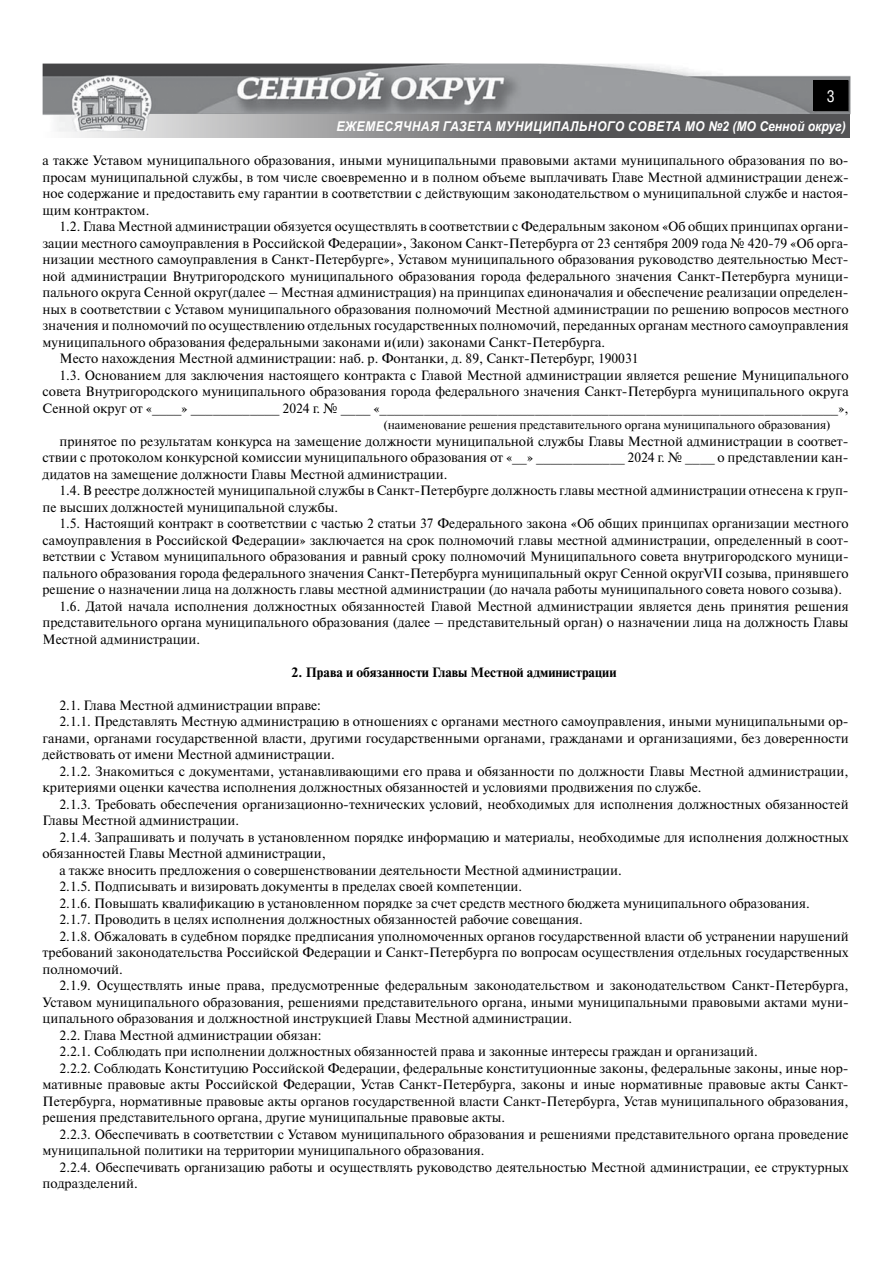
<style>
.page{position:relative;width:893px;height:1263px;background:#fff}
.page>*{position:absolute;margin:0;border:0;box-sizing:border-box;transform-origin:0 0}
.t1{font:16.5px "Helios Cond";color:#fff}
.t2{font:13.5px/16.5px "Newton C";color:#000;text-align:justify}
.t3{font:italic 700 13.5px "Arial";letter-spacing:.035em;color:#fff;scale:.9 1}
.t4{font:700 13.5px "Newton C";color:#000}
.t5{font:12px "Newton C";color:#000}
</style>
<div class="page">
<svg style="left:73px;top:132px;width:777px;height:6px"></svg>
<img style="left:43px;top:64px;width:807px;height:68px">
<div style="left:813px;top:80px;width:35px;height:31px;background:#000"></div>
<p class="t1" style="left:827px;top:86px;width:9px">3</p>
<p class="t3" style="left:336px;top:117px;width:567px">Ежемесячная газета Муниципального совета МО №2 (МО Сенной округ)</p>
<p class="t2" style="left:43px;top:152px;width:808px">а также Уставом муниципального образования, иными муниципальными правовыми актами муниципального образования по во&shy;просам муниципальной службы, в том числе своевременно и в полном объеме выплачивать Главе Местной администрации денеж&shy;ное содержание и предоставить ему гарантии в соответствии с действующим законодательством о муниципальной службе и настоя&shy;щим контрактом.</p>
<p class="t2" style="left:60px;top:218px;width:791px">1.2. Глава Местной администрации обязуется осуществлять в соответствии с Федеральным законом «Об общих принципах органи-</p>
<p class="t2" style="left:43px;top:235px;width:808px">зации местного самоуправления в Российской Федерации», Законом Санкт-Петербурга от 23 сентября 2009 года № 420-79 «Об орга-</p>
<p class="t2" style="left:43px;top:251px;width:808px">низации местного самоуправления в Санкт-Петербурге», Уставом муниципального образования руководство деятельностью Мест-</p>
<p class="t2" style="left:43px;top:268px;width:808px">ной администрации Внутригородского муниципального образования города федерального значения Санкт-Петербурга муници-</p>
<p class="t2" style="left:43px;top:284px;width:808px">пального округа Сенной округ(далее – Местная администрация) на принципах единоначалия и обеспечение реализации определен-</p>
<p class="t2" style="left:43px;top:301px;width:808px">ных в соответствии с Уставом муниципального образования полномочий Местной администрации по решению вопросов местного</p>
<p class="t2" style="left:43px;top:317px;width:808px">значения и полномочий по осуществлению отдельных государственных полномочий, переданных органам местного самоуправления</p>
<p class="t2" style="left:43px;top:334px;width:564px">муниципального образования федеральными законами и(или) законами Санкт-Петербурга.</p>
<p class="t2" style="left:60px;top:350px;width:580px">Место нахождения Местной администрации: наб. р. Фонтанки, д. 89, Санкт-Петербург, 190031</p>
<p class="t2" style="left:60px;top:367px;width:791px">1.3. Основанием для заключения настоящего контракта с Главой Местной администрации является решение Муниципального</p>
<p class="t2" style="left:43px;top:383px;width:808px">совета Внутригородского муниципального образования города федерального значения Санкт-Петербурга муниципального округа</p>
<p class="t2" style="left:43px;top:400px;width:808px">Сенной округ от «____» ____________ 2024 г. № ____ «______________________________________________________________»,</p>
<p class="t5" style="left:383px;top:419px;width:449px">(наименование решения представительного органа муниципального образования)</p>
<p class="t2" style="left:43px;top:433px;width:808px;text-indent:17px">принятое по результатам конкурса на замещение должности муниципальной службы Главы Местной администрации в соответ&shy;ствии с протоколом конкурсной комиссии муниципального образования от «__» ____________ 2024 г. № ____ о представлении кан&shy;дидатов на замещение должности Главы Местной администрации.</p>
<p class="t2" style="left:43px;top:482px;width:808px;text-indent:17px">1.4. В реестре должностей муниципальной службы в Санкт-Петербурге должность главы местной администрации отнесена к груп&shy;пе высших должностей муниципальной службы.</p>
<p class="t2" style="left:60px;top:515px;width:791px">1.5. Настоящий контракт в соответствии с частью 2 статьи 37 Федерального закона «Об общих принципах организации местного</p>
<p class="t2" style="left:43px;top:532px;width:808px">самоуправления в Российской Федерации» заключается на срок полномочий главы местной администрации, определенный в соот-</p>
<p class="t2" style="left:43px;top:548px;width:808px">ветствии с Уставом муниципального образования и равный сроку полномочий Муниципального совета внутригородского муници-</p>
<p class="t2" style="left:43px;top:565px;width:808px">пального образования города федерального значения Санкт-Петербурга муниципальный округ Сенной округVII созыва, принявшего</p>
<p class="t2" style="left:43px;top:581px;width:801px">решение о назначении лица на должность главы местной администрации (до начала работы муниципального совета нового созыва).</p>
<p class="t2" style="left:60px;top:598px;width:791px">1.6. Датой начала исполнения должностных обязанностей Главой Местной администрации является день принятия решения</p>
<p class="t2" style="left:43px;top:614px;width:808px">представительного органа муниципального образования (далее – представительный орган) о назначении лица на должность Главы</p>
<p class="t2" style="left:43px;top:631px;width:159px">Местной администрации.</p>
<p class="t4" style="left:292px;top:665px;width:326px">2. Права и обязанности Главы Местной администрации</p>
<p class="t2" style="left:60px;top:697px;width:263px">2.1. Глава Местной администрации вправе:</p>
<p class="t2" style="left:60px;top:713px;width:791px">2.1.1. Представлять Местную администрацию в отношениях с органами местного самоуправления, иными муниципальными ор-</p>
<p class="t2" style="left:43px;top:730px;width:808px">ганами, органами государственной власти, другими государственными органами, гражданами и организациями, без доверенности</p>
<p class="t2" style="left:43px;top:746px;width:294px">действовать от имени Местной администрации.</p>
<p class="t2" style="left:60px;top:763px;width:791px">2.1.2. Знакомиться с документами, устанавливающими его права и обязанности по должности Главы Местной администрации,</p>
<p class="t2" style="left:43px;top:779px;width:661px">критериями оценки качества исполнения должностных обязанностей и условиями продвижения по службе.</p>
<p class="t2" style="left:60px;top:796px;width:791px">2.1.3. Требовать обеспечения организационно-технических условий, необходимых для исполнения должностных обязанностей</p>
<p class="t2" style="left:43px;top:812px;width:198px">Главы Местной администрации.</p>
<p class="t2" style="left:60px;top:829px;width:791px">2.1.4. Запрашивать и получать в установленном порядке информацию и материалы, необходимые для исполнения должностных</p>
<p class="t2" style="left:43px;top:845px;width:285px">обязанностей Главы Местной администрации,</p>
<p class="t2" style="left:60px;top:862px;width:564px">а также вносить предложения о совершенствовании деятельности Местной администрации.</p>
<p class="t2" style="left:60px;top:878px;width:464px">2.1.5. Подписывать и визировать документы в пределах своей компетенции.</p>
<p class="t2" style="left:60px;top:895px;width:752px">2.1.6. Повышать квалификацию в установленном порядке за счет средств местного бюджета муниципального образования.</p>
<p class="t2" style="left:60px;top:911px;width:525px">2.1.7. Проводить в целях исполнения должностных обязанностей рабочие совещания.</p>
<p class="t2" style="left:60px;top:928px;width:791px">2.1.8. Обжаловать в судебном порядке предписания уполномоченных органов государственной власти об устранении нарушений</p>
<p class="t2" style="left:43px;top:944px;width:808px">требований законодательства Российской Федерации и Санкт-Петербурга по вопросам осуществления отдельных государственных</p>
<p class="t2" style="left:43px;top:961px;width:82px">полномочий.</p>
<p class="t2" style="left:60px;top:977px;width:791px">2.1.9. Осуществлять иные права, предусмотренные федеральным законодательством и законодательством Санкт-Петербурга,</p>
<p class="t2" style="left:43px;top:994px;width:808px">Уставом муниципального образования, решениями представительного органа, иными муниципальными правовыми актами муни-</p>
<p class="t2" style="left:43px;top:1010px;width:531px">ципального образования и должностной инструкцией Главы Местной администрации.</p>
<p class="t2" style="left:60px;top:1027px;width:263px">2.2. Глава Местной администрации обязан:</p>
<p class="t2" style="left:60px;top:1043px;width:700px">2.2.1. Соблюдать при исполнении должностных обязанностей права и законные интересы граждан и организаций.</p>
<p class="t2" style="left:60px;top:1060px;width:791px">2.2.2. Соблюдать Конституцию Российской Федерации, федеральные конституционные законы, федеральные законы, иные нор-</p>
<p class="t2" style="left:43px;top:1076px;width:808px">мативные правовые акты Российской Федерации, Устав Санкт-Петербурга, законы и иные нормативные правовые акты Санкт-</p>
<p class="t2" style="left:43px;top:1093px;width:808px">Петербурга, нормативные правовые акты органов государственной власти Санкт-Петербурга, Устав муниципального образования,</p>
<p class="t2" style="left:43px;top:1109px;width:464px">решения представительного органа, другие муниципальные правовые акты.</p>
<p class="t2" style="left:60px;top:1126px;width:791px">2.2.3. Обеспечивать в соответствии с Уставом муниципального образования и решениями представительного органа проведение</p>
<p class="t2" style="left:43px;top:1142px;width:443px">муниципальной политики на территории муниципального образования.</p>
<p class="t2" style="left:60px;top:1159px;width:791px">2.2.4. Обеспечивать организацию работы и осуществлять руководство деятельностью Местной администрации, ее структурных</p>
<p class="t2" style="left:43px;top:1175px;width:97px">подразделений.</p>
</div>
